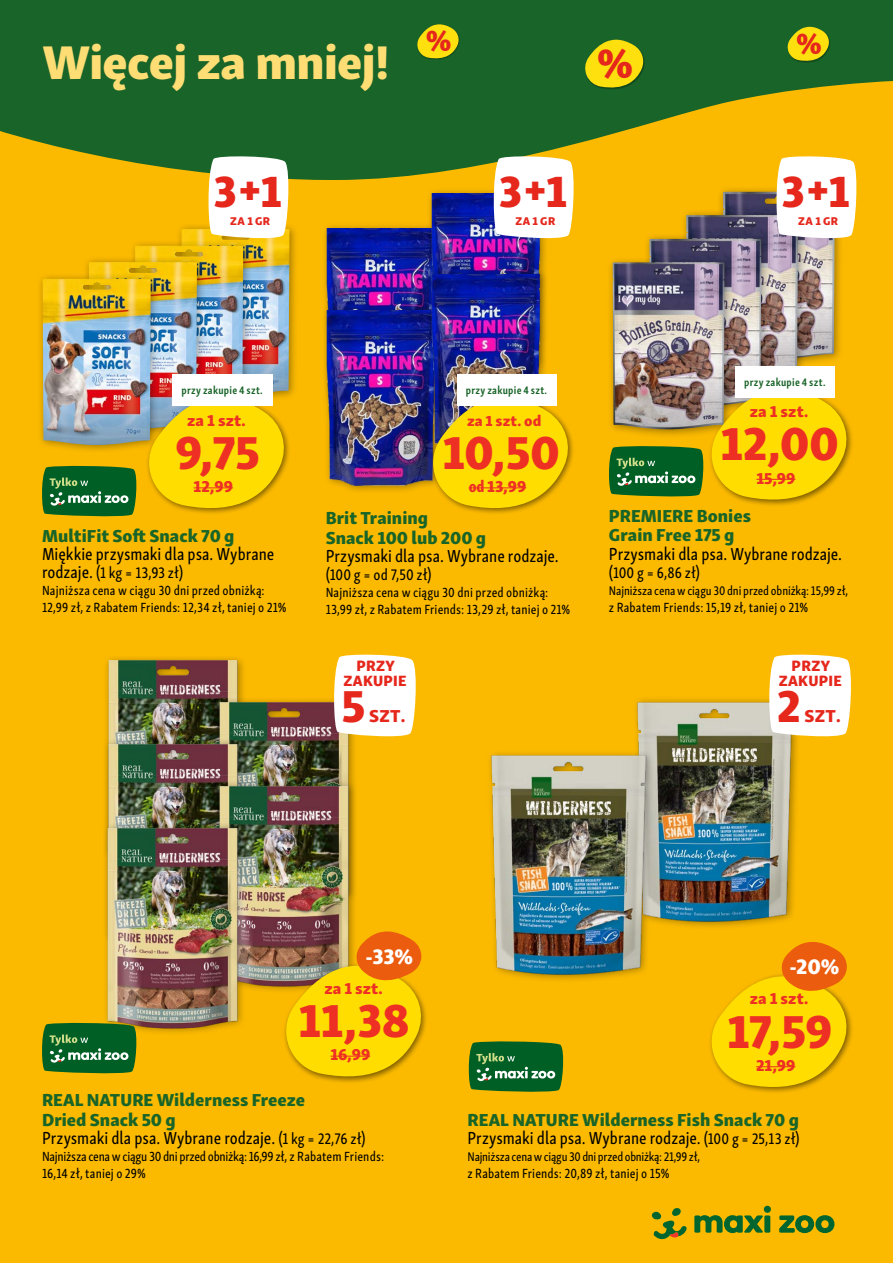
<style>
.page{position:relative;width:893px;height:1263px;background:#fff}
.page>*{position:absolute;margin:0;border:0;box-sizing:border-box;transform-origin:0 0}
.t1{font:48.6px "FNMZ Skolar Sans Latn Eb";letter-spacing:-.01em;color:#ffdd75}
.t2{font:47.55px "FNMZ Skolar Sans Latn Eb";letter-spacing:-.01em;color:#ee2f24}
.t3{font:46.05px "FNMZ Skolar Sans Latn Eb";color:#e5271c}
.t4{font:45px "FNMZ Skolar Sans Latn Eb";color:#e5271c}
.t5{font:21.6px "FNMZ Skolar Sans Latn Eb";color:#fff}
.t6{font:17.85px "FNMZ Skolar Sans Latn Cp Me";color:#000}
.t7{font:17.85px/19.6px "FNMZ Skolar Sans Latn Eb";color:#196428}
.t8{font:17.85px "FNMZ Skolar Sans Latn Eb";letter-spacing:.02em;color:#e5271c}
.t9{font:16.2px "FNMZ Skolar Sans Latn Eb";letter-spacing:.005em;color:#ee2f24}
.t10{font:15.75px "FNMZ Skolar Sans Latn Cp Me";letter-spacing:.005em;color:#000}
.t11{font:15.3px/15px "FNMZ Skolar Sans Latn Eb";letter-spacing:.02em;color:#e5271c;text-align:center}
.t12{font:15px "FNMZ Skolar Sans Latn Eb";letter-spacing:.01em;color:#ee2f24}
.t13{font:13.65px/16.8px "FNMZ Skolar Sans Latn Cp Me";letter-spacing:.01em;color:#000}
.t14{font:13.65px/16.8px "FNMZ Skolar Sans Latn Cp Me";letter-spacing:-.015em;color:#000}
.t15{font:12.9px "FNMZ Skolar Sans Latn Cp Me";letter-spacing:-.01em;color:#000}
.t16{font:11.55px "FNMZ Skolar Sans Latn Eb";letter-spacing:.05em;color:#e5271c}
.t17{font:700 11.25px "FNMZ Skolar Sans Latn Cp";letter-spacing:.025em;color:#196428}
.s1{font-size:17.85px}
.s2{font-family:"FNMZ Skolar Sans Latn Cp Eb"}
.s3{font-size:15.75px}
</style>
<div class="page">
<div style="left:0;top:0;width:892px;height:1263px;background:#fbba00"></div>
<svg style="left:0;top:0;width:892px;height:180px;fill:#196428"></svg>
<div style="left:585px;top:40px;width:60px;height:50px;background:#196428"></div>
<div style="left:417px;top:24px;width:43px;height:36px;background:#196428"></div>
<div style="left:321px;top:222px;width:123px;height:190px;background:#000;opacity:.35"></div>
<img style="left:321px;top:229px;width:100px;height:75px">
<img style="left:421px;top:194px;width:125px;height:80px">
<div style="left:632px;top:696px;width:169px;height:234px;background:#000;opacity:.35"></div>
<img style="left:635px;top:700px;width:159px;height:223px">
<div style="left:717px;top:186px;width:127px;height:182px;background:#000;opacity:.35"></div>
<img style="left:723px;top:192px;width:111px;height:167px">
<div style="left:680px;top:209px;width:127px;height:182px;background:#000;opacity:.35"></div>
<img style="left:686px;top:215px;width:112px;height:151px">
<div style="left:175px;top:223px;width:124px;height:181px;background:#000;opacity:.35"></div>
<img style="left:181px;top:229px;width:108px;height:164px">
<div style="left:129px;top:239px;width:123px;height:182px;background:#000;opacity:.35"></div>
<img style="left:135px;top:245px;width:108px;height:129px">
<div style="left:83px;top:256px;width:123px;height:182px;background:#000;opacity:.35"></div>
<img style="left:89px;top:262px;width:108px;height:131px">
<div style="left:321px;top:304px;width:123px;height:190px;background:#000;opacity:.35"></div>
<img style="left:321px;top:310px;width:108px;height:175px">
<div style="left:486px;top:749px;width:168px;height:234px;background:#000;opacity:.35"></div>
<img style="left:489px;top:754px;width:159px;height:223px">
<div style="left:37px;top:273px;width:123px;height:181px;background:#000;opacity:.35"></div>
<img style="left:43px;top:279px;width:108px;height:166px">
<div style="left:643px;top:233px;width:127px;height:182px;background:#000;opacity:.35"></div>
<img style="left:649px;top:239px;width:112px;height:146px">
<div style="left:607px;top:256px;width:126px;height:182px;background:#000;opacity:.35"></div>
<img style="left:612px;top:262px;width:112px;height:168px">
<div style="left:425px;top:268px;width:123px;height:190px;background:#000;opacity:.35"></div>
<img style="left:421px;top:274px;width:127px;height:175px">
<svg style="left:651px;top:1208px;width:35px;height:31px"></svg>
<svg style="left:694px;top:1206px;width:140px;height:27px"></svg>
<div style="left:103px;top:654px;width:143px;height:214px;background:#000;opacity:.35"></div>
<img style="left:106px;top:660px;width:134px;height:78px">
<div style="left:214px;top:696px;width:143px;height:214px;background:#000;opacity:.35"></div>
<img style="left:217px;top:702px;width:133px;height:78px">
<svg style="left:206px;top:155px;width:85px;height:86px;background:#f1efd8"></svg>
<svg style="left:491px;top:155px;width:85px;height:86px;background:#f1ebdf"></svg>
<svg style="left:774px;top:155px;width:85px;height:86px;background:#f8f1de"></svg>
<div style="left:103px;top:738px;width:143px;height:214px;background:#000;opacity:.35"></div>
<img style="left:106px;top:744px;width:134px;height:78px">
<div style="left:214px;top:780px;width:143px;height:214px;background:#000;opacity:.35"></div>
<img style="left:217px;top:786px;width:134px;height:200px">
<div style="left:103px;top:822px;width:143px;height:214px;background:#000;opacity:.35"></div>
<img style="left:106px;top:828px;width:133px;height:200px">
<svg style="left:469px;top:1041px;width:94px;height:51px;background:#287336"></svg>
<svg style="left:42px;top:466px;width:94px;height:50px;background:#247237"></svg>
<svg style="left:609px;top:446px;width:94px;height:50px;background:#247237"></svg>
<svg style="left:42px;top:1023px;width:94px;height:50px;background:#237237"></svg>
<svg style="left:332px;top:654px;width:84px;height:85px;background:#fbf3e1"></svg>
<svg style="left:767px;top:654px;width:84px;height:85px;background:#fcf6e5"></svg>
<div style="left:145px;top:393px;width:146px;height:122px;background:#000;opacity:.5"></div>
<svg style="left:147px;top:397px;width:142px;height:113px;background:#f2cf0b"></svg>
<hr style="left:194px;top:487px;width:39px;height:1px;background:#ee2f24">
<div style="left:173px;top:374px;width:100px;height:32px;background:#fff"></div>
<div style="left:429px;top:393px;width:146px;height:122px;background:#000;opacity:.5"></div>
<svg style="left:431px;top:397px;width:142px;height:113px;background:#ebc709"></svg>
<hr style="left:468px;top:487px;width:58px;height:1px;background:#ee2f24">
<div style="left:457px;top:374px;width:99px;height:32px;background:#fff"></div>
<div style="left:707px;top:972px;width:146px;height:122px;background:#000;opacity:.5"></div>
<svg style="left:709px;top:942px;width:142px;height:147px"></svg>
<hr style="left:756px;top:1066px;width:39px;height:1px;background:#ee2f24">
<div style="left:282px;top:962px;width:146px;height:122px;background:#000;opacity:.5"></div>
<svg style="left:284px;top:931px;width:142px;height:148px;background:#e7b30f"></svg>
<hr style="left:330px;top:1056px;width:40px;height:1px;background:#ee2f24">
<div style="left:707px;top:385px;width:146px;height:122px;background:#000;opacity:.5"></div>
<svg style="left:709px;top:389px;width:142px;height:113px;background:#f4ce08"></svg>
<hr style="left:756px;top:479px;width:39px;height:1px;background:#ee2f24">
<div style="left:735px;top:366px;width:100px;height:32px;background:#fff"></div>
<svg style="left:787px;top:27px;width:43px;height:35px;background:#bebb15"></svg>
<svg style="left:584px;top:40px;width:61px;height:49px"></svg>
<svg style="left:416px;top:24px;width:44px;height:35px"></svg>
<h1 class="t1" style="left:43px;top:21px;width:348px">Więcej za mniej!</h1>
<h3 class="t4" style="left:213px;top:153px;width:70px">3+1</h3>
<p class="t16" style="left:230px;top:211px;width:41px">ZA 1 GR</p>
<h3 class="t4" style="left:498px;top:153px;width:70px">3+1</h3>
<p class="t16" style="left:515px;top:211px;width:41px">ZA 1 GR</p>
<h3 class="t4" style="left:781px;top:153px;width:70px">3+1</h3>
<p class="t16" style="left:798px;top:211px;width:41px">ZA 1 GR</p>
<p class="t17" style="left:182px;top:382px;width:83px">przy zakupie 4 szt.</p>
<p class="t9" style="left:187px;top:406px;width:60px">za 1 szt.</p>
<h2 class="t2" style="left:175px;top:412px;width:86px">9,75</h2>
<p class="t9" style="left:194px;top:473px;width:41px">12,99</p>
<h3 class="t7" style="left:42px;top:524px;width:194px">MultiFit Soft Snack 70 g</h3>
<h3 class="t6" style="left:42px;top:541px;width:234px">Miękkie przysmaki dla psa. Wybrane</h3>
<p class="t10" style="left:42px;top:561px;width:143px"><span class="s1">rodzaje.</span> (1 kg = 13,93 zł)</p>
<p class="t13" style="left:42px;top:581px;width:246px">Najniższa cena w ciągu 30 dni przed obniżką:<br>12,99 zł, z Rabatem Friends: 12,34 zł, taniej o 21%</p>
<p class="t17" style="left:466px;top:382px;width:83px">przy zakupie 4 szt.</p>
<p class="t12" style="left:467px;top:408px;width:76px">za 1 szt. od</p>
<h2 class="t2" style="left:442px;top:412px;width:119px">10,50</h2>
<p class="t9" style="left:468px;top:473px;width:59px"><span class="s2">od</span> 13,99</p>
<h3 class="t7" style="left:326px;top:506px;width:162px">Brit Training<br>Snack 100 lub 200 g</h3>
<h3 class="t6" style="left:326px;top:543px;width:235px">Przysmaki dla psa. Wybrane rodzaje.</h3>
<p class="t10" style="left:326px;top:563px;width:108px">(100 g = od 7,50 zł)</p>
<p class="t13" style="left:326px;top:583px;width:246px">Najniższa cena w ciągu 30 dni przed obniżką:<br>13,99 zł, z Rabatem Friends: 13,29 zł, taniej o 21%</p>
<p class="t11" style="left:343px;top:656px;width:65px">PRZY<br>ZAKUPIE</p>
<h3 class="t3" style="left:341px;top:667px;width:25px">5</h3>
<h3 class="t8" style="left:369px;top:700px;width:38px">SZT.</h3>
<p class="t17" style="left:744px;top:373px;width:83px">przy zakupie 4 szt.</p>
<p class="t9" style="left:749px;top:398px;width:60px">za 1 szt.</p>
<h2 class="t2" style="left:720px;top:403px;width:120px">12,00</h2>
<p class="t9" style="left:756px;top:464px;width:41px">15,99</p>
<h3 class="t7" style="left:609px;top:504px;width:143px">PREMIERE Bonies<br>Grain Free 175 g</h3>
<h3 class="t6" style="left:609px;top:541px;width:235px">Przysmaki dla psa. Wybrane rodzaje.</h3>
<p class="t10" style="left:609px;top:561px;width:93px">(100 g = 6,86 zł)</p>
<p class="t15" style="left:609px;top:581px;width:241px">Najniższa cena w ciągu 30 dni przed obniżką:15,99 zł,</p>
<p class="t13" style="left:609px;top:598px;width:201px">z Rabatem Friends: 15,19 zł, taniej o 21%</p>
<p class="t11" style="left:778px;top:656px;width:65px">PRZY<br>ZAKUPIE</p>
<h3 class="t3" style="left:776px;top:667px;width:26px">2</h3>
<h3 class="t8" style="left:804px;top:700px;width:38px">SZT.</h3>
<h3 class="t5" style="left:365px;top:938px;width:49px">-33%</h3>
<p class="t9" style="left:324px;top:974px;width:60px">za 1 szt.</p>
<h2 class="t2" style="left:298px;top:980px;width:113px">11,38</h2>
<p class="t9" style="left:330px;top:1041px;width:41px">16,99</p>
<h3 class="t5" style="left:789px;top:949px;width:51px">-20%</h3>
<p class="t9" style="left:749px;top:985px;width:60px">za 1 szt.</p>
<h2 class="t2" style="left:727px;top:991px;width:107px">17,59</h2>
<p class="t9" style="left:756px;top:1052px;width:41px">21,99</p>
<h3 class="t7" style="left:42px;top:1089px;width:264px">REAL NATURE Wilderness Freeze<br>Dried Snack 50 g</h3>
<h3 class="t6" style="left:42px;top:1125px;width:325px">Przysmaki dla psa. Wybrane rodzaje. <span class="s3">(1 kg = 22,76 zł)</span></h3>
<p class="t14" style="left:42px;top:1147px;width:343px">Najniższa cena w ciągu 30 dni przed obniżką: 16,99 zł, z Rabatem Friends:<br>16,14 zł, taniej o 29%</p>
<h3 class="t7" style="left:467px;top:1108px;width:333px">REAL NATURE Wilderness Fish Snack 70 g</h3>
<h3 class="t6" style="left:467px;top:1125px;width:333px">Przysmaki dla psa. Wybrane rodzaje. <span class="s3">(100 g = 25,13 zł)</span></h3>
<p class="t15" style="left:467px;top:1147px;width:234px">Najniższa cena w ciągu 30 dni przed obniżką: 21,99 zł,</p>
<p class="t13" style="left:467px;top:1164px;width:203px">z Rabatem Friends: 20,89 zł, taniej o 15%</p>
</div>
